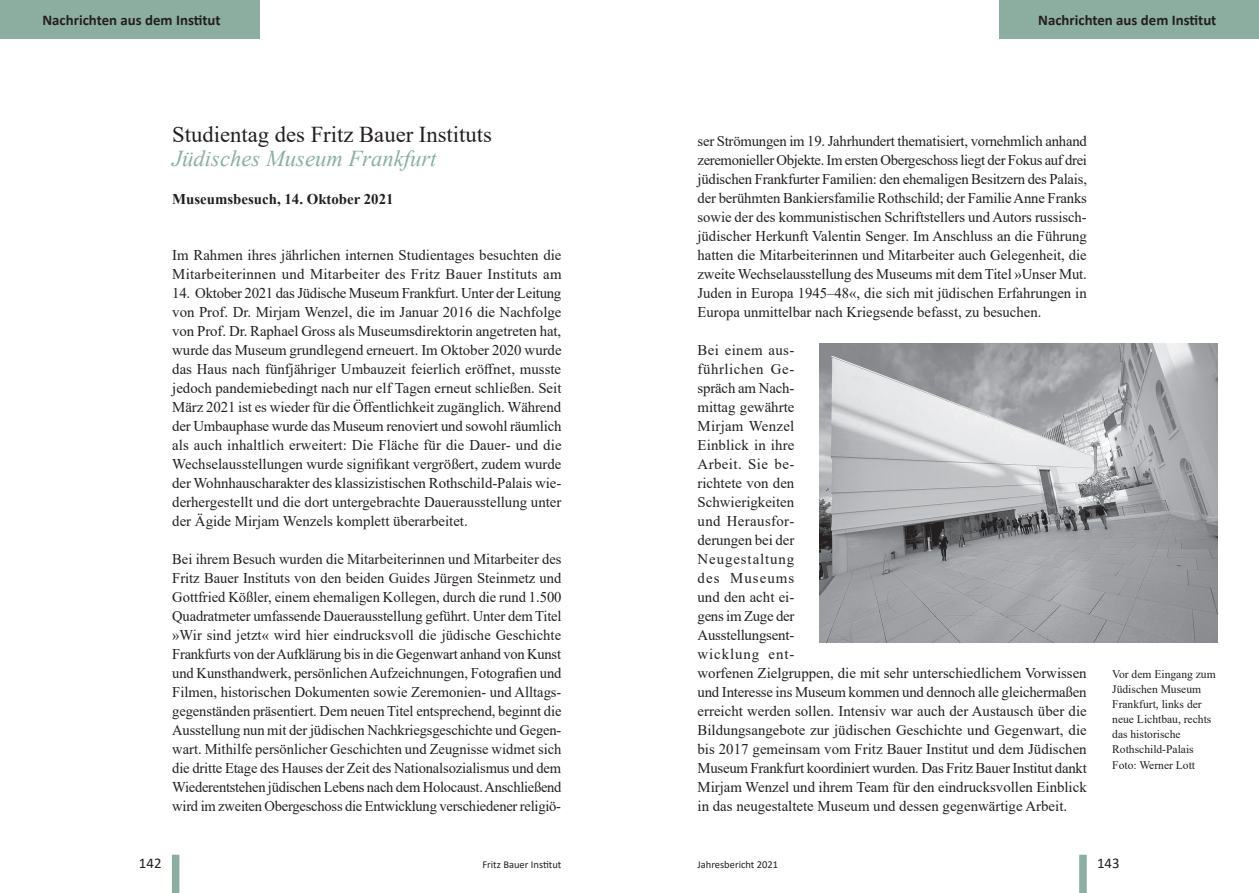
<style>
.page{position:relative;width:1259px;height:893px;background:#fff}
.page>*{position:absolute;margin:0;border:0;box-sizing:border-box;transform-origin:0 0}
.t1{font:22.65px "Times New Roman";color:#231f20}
.t2{font:italic 22.65px "Times New Roman";color:#8baea1}
.t3{font:14.85px/19px "Times New Roman";color:#231f20;text-align:justify}
.t4{font:700 14.85px "Calibri";color:#231f20}
.t5{font:700 14.85px "Times New Roman";color:#231f20}
.t6{font:14.85px "Calibri";color:#231f20}
.t7{font:11.55px/15.1px "Times New Roman";color:#231f20}
.t8{font:10.5px "Calibri";color:#231f20}
</style>
<div class="page">
<div style="left:1079px;top:855px;width:7px;height:38px;background:#8baea1"></div>
<div style="left:172px;top:855px;width:7px;height:38px;background:#8baea1"></div>
<div style="left:999px;top:0;width:260px;height:38px;background:#8baea1"></div>
<div style="left:0;top:0;width:259px;height:38px;background:#8baea1"></div>
<img style="left:820px;top:343px;width:397px;height:300px">
<p class="t4" style="left:43px;top:10px;width:180px">Nachrichten aus dem Institut</p>
<p class="t4" style="left:1038px;top:10px;width:180px">Nachrichten aus dem Institut</p>
<h1 class="t1" style="left:172px;top:119px;width:321px">Studientag des Fritz Bauer Instituts</h1>
<h1 class="t2" style="left:172px;top:143px;width:266px">Jüdisches Museum Frankfurt</h1>
<p class="t5" style="left:172px;top:188px;width:223px">Museumsbesuch, 14. Oktober 2021</p>
<p class="t3" style="left:172px;top:245px;width:391px">Im Rahmen ihres jährlichen internen Studientages besuchten die<br>Mitarbeiterinnen und Mitarbeiter des Fritz Bauer Instituts am</p>
<p class="t3" style="left:172px;top:283px;width:391px">14. Oktober 2021 das Jüdische Museum Frankfurt. Unter der Leitung von Prof. Dr. Mirjam Wenzel, die im Januar 2016 die Nachfolge von Prof. Dr. Raphael Gross als Museumsdirektorin angetreten hat, wurde das Museum grundlegend erneuert. Im Oktober 2020 wurde das Haus nach fünfjähriger Umbauzeit feierlich eröffnet, musste jedoch pandemiebedingt nach nur elf Tagen erneut schließen. Seit März 2021 ist es wieder für die Öffentlichkeit zugänglich. Während der Umbauphase wurde das Museum renoviert und sowohl räumlich als auch inhaltlich erweitert: Die Fläche für die Dauer- und die Wechselausstellungen wurde signifikant vergrößert, zudem wurde der Wohnhauscharakter des klassizistischen Rothschild-Palais wie&shy;derhergestellt und die dort untergebrachte Dauerausstellung unter der Ägide Mirjam Wenzels komplett überarbeitet.</p>
<p class="t3" style="left:172px;top:549px;width:391px">Bei ihrem Besuch wurden die Mitarbeiterinnen und Mitarbeiter des Fritz Bauer Instituts von den beiden Guides Jürgen Steinmetz und Gottfried Kößler, einem ehemaligen Kollegen, durch die rund 1.500<br>Quadratmeter umfassende Dauerausstellung geführt. Unter dem Titel »Wir sind jetzt« wird hier eindrucksvoll die jüdische Geschichte Frankfurts von der Aufklärung bis in die Gegenwart anhand von Kunst und Kunsthandwerk, persönlichen Aufzeichnungen, Fotografien und Filmen, historischen Dokumenten sowie Zeremonien- und Alltags&shy;gegenständen präsentiert. Dem neuen Titel entsprechend, beginnt die Ausstellung nun mit der jüdischen Nachkriegsgeschichte und Gegen&shy;wart. Mithilfe persönlicher Geschichten und Zeugnisse widmet sich die dritte Etage des Hauses der Zeit des Nationalsozialismus und dem Wiederentstehen jüdischen Lebens nach dem Holocaust. Anschließend wird im zweiten Obergeschoss die Entwicklung verschiedener religiö-</p>
<p class="t3" style="left:697px;top:131px;width:391px">ser Strömungen im 19. Jahrhundert thematisiert, vornehmlich anhand zeremonieller Objekte. Im ersten Obergeschoss liegt der Fokus auf drei jüdischen Frankfurter Familien: den ehemaligen Besitzern des Palais, der berühmten Bankiersfamilie Rothschild; der Familie Anne Franks sowie der des kommunistischen Schriftstellers und Autors russisch&shy;jüdischer Herkunft Valentin Senger. Im Anschluss an die Führung hatten die Mitarbeiterinnen und Mitarbeiter auch Gelegenheit, die zweite Wechselausstellung des Museums mit dem Titel »Unser Mut.<br>Juden in Europa 1945–48«, die sich mit jüdischen Erfahrungen in Europa unmittelbar nach Kriegsende befasst, zu besuchen.</p>
<p class="t3" style="left:697px;top:340px;width:391px;text-align:left">Bei einem aus-<br>führlichen Ge-<br>spräch am Nach-<br>mittag gewährte<br>Mirjam Wenzel<br>Einblick in ihre<br>Arbeit. Sie be-<br>richtete von den<br>Schwierigkeiten<br>und Herausfor-<br>derungen bei der<br>Neugestaltung<br>des Museums<br>und den acht ei-<br>gens im Zuge der<br>Ausstellungsent-<br>wicklung ent-<br>worfenen Zielgruppen, die mit sehr unterschiedlichem Vorwissen und Interesse ins Museum kommen und dennoch alle gleichermaßen erreicht werden sollen. Intensiv war auch der Austausch über die<br>Bildungsangebote zur jüdischen Geschichte und Gegenwart, die bis 2017 gemeinsam vom Fritz Bauer Institut und dem Jüdischen<br>Museum Frankfurt koordiniert wurden. Das Fritz Bauer Institut dankt<br>Mirjam Wenzel und ihrem Team für den eindrucksvollen Einblick in das neugestaltete Museum und dessen gegenwärtige Arbeit.</p>
<p class="t7" style="left:1112px;top:666px;width:105px">Vor dem Eingang zum<br>Jüdischen Museum<br>Frankfurt, links der neue Lichtbau, rechts das historische<br>Rothschild-Palais<br>Foto: Werner Lott</p>
<p class="t6" style="left:139px;top:853px;width:24px">142</p>
<p class="t8" style="left:482px;top:857px;width:80px">Fritz Bauer Institut</p>
<p class="t8" style="left:697px;top:857px;width:82px">Jahresbericht 2021</p>
<p class="t6" style="left:1097px;top:853px;width:24px">143</p>
</div>
